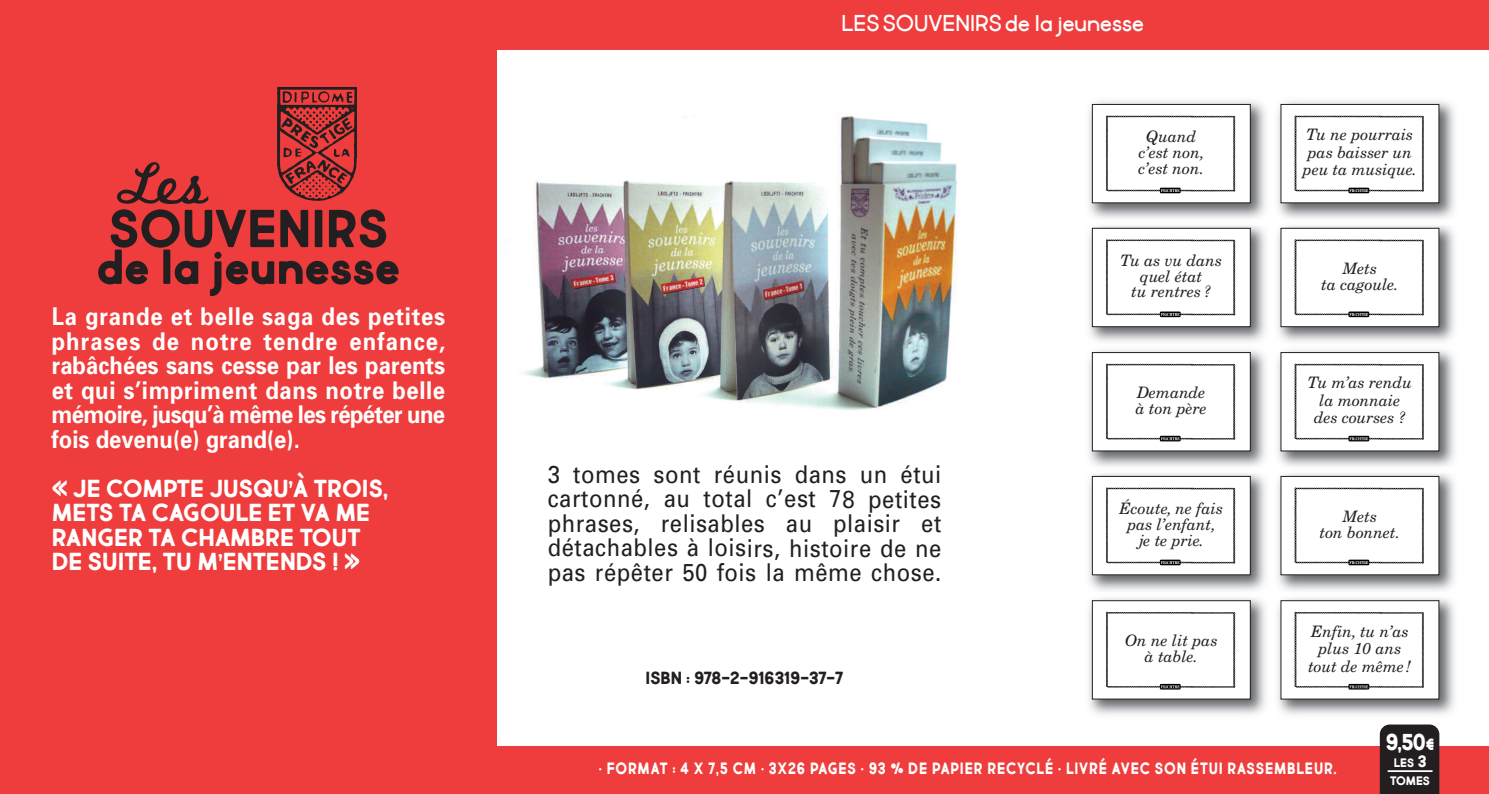
<style>
.page{position:relative;width:1489px;height:794px;background:#fff}
.page>*{position:absolute;margin:0;border:0;box-sizing:border-box;transform-origin:0 0}
.t1{font:61.25px "Marketing Script";color:#231f20}
.t2{font:700 52.5px "Market Fresh";color:#231f20}
.t3{font:52.5px "Market Fresh Bold All Caps";color:#231f20}
.t4{font:700 24.5px/24.5px "Univers";letter-spacing:-.025em;color:#fff;text-align:justify;scale:.9 1}
.t5{font:24.5px/24.5px "Univers";letter-spacing:.025em;color:#231f20;text-align:justify;scale:.9 1}
.t6{font:24.5px/24.5px "Market Fresh Bold All Caps";color:#fff}
.t7{font:24.5px "Market Fresh";color:#fff}
.t8{font:700 24.5px "Market Fresh";color:#fff}
.t9{font:700 17.5px "Market Fresh";letter-spacing:.05em;color:#fff;scale:.9 1}
.t10{font:17.5px "Market Fresh Bold All Caps";color:#231f20}
.t11{font:italic 15.75px/15.8px "New Century Schlbk";color:#231f20;text-align:center}
.t12{font:700 13.12px/17.5px "Market Fresh";color:#fff}
.s1{font-size:17.5px}
</style>
<div class="page">
<div style="left:0;top:2px;width:496px;height:792px;background:#ee3d3c"></div>
<div style="left:0;top:746px;width:1488px;height:48px;background:#ee3d3c"></div>
<div style="left:0;top:0;width:1488px;height:50px;background:#ee3d3c"></div>
<img style="left:505px;top:115px;width:452px;height:296px">
<img style="left:1088px;top:101px;width:367px;height:614px">
<div style="left:1092px;top:104px;width:158px;height:99px;background:#fff"></div>
<div style="left:1091px;top:104px;width:159px;height:99px;border:1px solid #231f20"></div>
<div style="left:1159px;top:188px;width:21px;height:5px;background:#000"></div>
<svg style="left:1105px;top:115px;width:130px;height:77px"></svg>
<img style="left:1272px;top:101px;width:1px;height:119px">
<div style="left:1280px;top:104px;width:158px;height:99px;background:#fff"></div>
<div style="left:1280px;top:104px;width:159px;height:99px;border:1px solid #231f20"></div>
<div style="left:1348px;top:188px;width:21px;height:5px;background:#000"></div>
<svg style="left:1294px;top:115px;width:129px;height:77px"></svg>
<div style="left:1092px;top:228px;width:158px;height:99px;background:#fff"></div>
<div style="left:1091px;top:228px;width:159px;height:99px;border:1px solid #231f20"></div>
<div style="left:1159px;top:311px;width:21px;height:6px;background:#000"></div>
<svg style="left:1105px;top:239px;width:130px;height:77px"></svg>
<img style="left:1272px;top:225px;width:1px;height:119px">
<div style="left:1280px;top:228px;width:158px;height:99px;background:#fff"></div>
<div style="left:1280px;top:228px;width:159px;height:99px;border:1px solid #231f20"></div>
<div style="left:1348px;top:311px;width:21px;height:6px;background:#000"></div>
<svg style="left:1294px;top:239px;width:129px;height:77px"></svg>
<div style="left:1092px;top:352px;width:158px;height:99px;background:#fff"></div>
<div style="left:1091px;top:352px;width:159px;height:99px;border:1px solid #231f20"></div>
<svg style="left:1159px;top:436px;width:21px;height:5px"></svg>
<svg style="left:1105px;top:363px;width:130px;height:77px"></svg>
<img style="left:1272px;top:349px;width:1px;height:119px">
<div style="left:1280px;top:352px;width:158px;height:99px;background:#fff"></div>
<div style="left:1280px;top:352px;width:159px;height:99px;border:1px solid #231f20"></div>
<svg style="left:1348px;top:436px;width:21px;height:5px"></svg>
<svg style="left:1294px;top:363px;width:129px;height:77px"></svg>
<div style="left:1092px;top:476px;width:158px;height:99px;background:#fff"></div>
<div style="left:1091px;top:476px;width:159px;height:99px;border:1px solid #231f20"></div>
<div style="left:1159px;top:559px;width:21px;height:6px;background:#000"></div>
<svg style="left:1105px;top:487px;width:130px;height:77px"></svg>
<img style="left:1272px;top:473px;width:1px;height:119px">
<div style="left:1280px;top:476px;width:158px;height:99px;background:#fff"></div>
<div style="left:1280px;top:476px;width:159px;height:99px;border:1px solid #231f20"></div>
<div style="left:1348px;top:559px;width:21px;height:6px;background:#000"></div>
<svg style="left:1294px;top:487px;width:129px;height:77px"></svg>
<div style="left:1092px;top:600px;width:158px;height:99px;background:#fff"></div>
<div style="left:1091px;top:600px;width:159px;height:99px;border:1px solid #231f20"></div>
<svg style="left:1159px;top:684px;width:21px;height:5px"></svg>
<svg style="left:1105px;top:611px;width:130px;height:77px"></svg>
<img style="left:1272px;top:597px;width:1px;height:118px">
<div style="left:1280px;top:600px;width:158px;height:99px;background:#fff"></div>
<div style="left:1280px;top:600px;width:159px;height:99px;border:1px solid #231f20"></div>
<svg style="left:1348px;top:684px;width:21px;height:5px"></svg>
<svg style="left:1294px;top:611px;width:129px;height:77px"></svg>
<img style="left:277px;top:87px;width:80px;height:114px">
<div style="left:1379px;top:724px;width:60px;height:70px;background:#231f20"></div>
<hr style="left:1387px;top:770px;width:45px;height:2px;background:#fff">
<h1 class="t1" style="left:118px;top:147px;width:92px">Les</h1>
<h2 class="t3" style="left:109px;top:203px;width:281px">SOUVENIRS</h2>
<h2 class="t2" style="left:97px;top:244px;width:305px">DE LA JEUNESSE</h2>
<h3 class="t4" style="left:52px;top:306px;width:439px">La grande et belle saga des petites phrases de notre tendre enfance, rabâchées sans cesse par les parents et qui s’impriment dans notre belle mémoire, jusqu’à même les répéter une fois devenu(e) grand(e).</h3>
<h3 class="t6" style="left:52px;top:476px;width:338px">« JE COMPTE JUSQU’À TROIS,<br>METS TA CAGOULE ET VA ME<br>RANGER TA CHAMBRE TOUT<br>DE SUITE, TU M’ENTENDS ! »</h3>
<h3 class="t7" style="left:841px;top:12px;width:304px">LES SOUVENIRS de la jeunesse</h3>
<p class="t11" style="left:1138px;top:130px;width:67px">Quand c’est non, c’est non.</p>
<p class="t11" style="left:1302px;top:127px;width:115px;line-height:17.5px">Tu ne pourrais pas baisser un peu ta musique.</p>
<p class="t11" style="left:1120px;top:254px;width:103px">Tu as vu dans quel état<br>tu rentres ?</p>
<p class="t11" style="left:1321px;top:262px;width:78px">Mets<br>ta cagoule.</p>
<h3 class="t5" style="left:547px;top:464px;width:439px">3 tomes sont réunis dans un étui cartonné, au total c’est 78 petites phrases, relisables au plaisir et détachables à loisirs, histoire de ne pas répêter 50 fois la même chose.</h3>
<p class="t10" style="left:645px;top:669px;width:199px">ISBN : 978-2-916319-37-7</p>
<p class="t11" style="left:1135px;top:386px;width:72px;text-align:left">Demande à ton père</p>
<p class="t11" style="left:1307px;top:375px;width:106px;line-height:17.5px">Tu m’as rendu la monnaie des courses ?</p>
<p class="t11" style="left:1119px;top:502px;width:105px">Écoute, ne fais pas l’enfant, je te prie.</p>
<p class="t11" style="left:1319px;top:510px;width:82px">Mets<br>ton bonnet.</p>
<p class="t11" style="left:1124px;top:634px;width:94px">On ne lit pas à table.</p>
<p class="t11" style="left:1308px;top:624px;width:105px;line-height:17.5px">Enfin, tu n’as plus 10 ans tout de même !</p>
<p class="t9" style="left:598px;top:761px;width:821px">• FORMAT : 4 X 7,5 CM • 3X26 PAGES • 93 % DE PAPIER RECYCLÉ • LIVRÉ AVEC SON ÉTUI RASSEMBLEUR.</p>
<h3 class="t8" style="left:1385px;top:731px;width:51px">9,50<span class="s1">€</span></h3>
<p class="t12" style="left:1389px;top:755px;width:41px">LES <span class="s1">3<br></span>TOMES</p>
</div>
